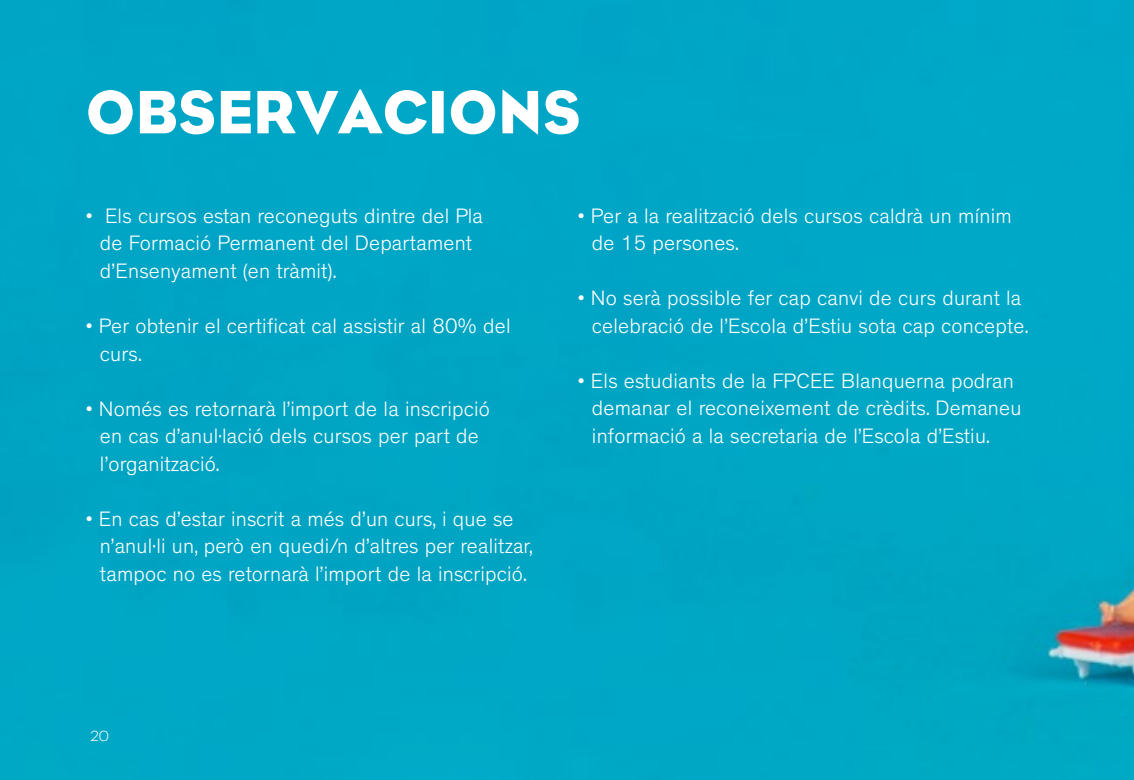
<style>
.page{position:relative;width:1134px;height:780px;background:#00a6c5}
.page>*{position:absolute;margin:0;border:0;box-sizing:border-box;transform-origin:0 0}
.t1{font:62.5px "Eagle";color:#fff}
.t2{font:300 21.25px/27.5px "Theinhardt";letter-spacing:.01em;color:#fff}
.t3{font:300 15px "Eagle";color:#fff}
</style>
<div class="page">
<h1 class="t1" style="left:86px;top:76px;width:496px">OBSERVACIONS</h1>
<p class="t2" style="left:100px;top:202px;width:384px;text-indent:-14px">• Els cursos estan reconeguts dintre del Pla de Formació Permanent del Departament d’Ensenyament (en tràmit).</p>
<p class="t2" style="left:100px;top:312px;width:412px;text-indent:-14px">• Per obtenir el certificat cal assistir al 80% del curs.</p>
<p class="t2" style="left:100px;top:395px;width:391px;text-indent:-14px">• Només es retornarà l’import de la inscripció en cas d’anul·lació dels cursos per part de l’organització.</p>
<p class="t2" style="left:100px;top:505px;width:434px;text-indent:-14px">• En cas d’estar inscrit a més d’un curs, i que se n’anul·li un, però en quedi/n d’altres per realitzar, tampoc no es retornarà l’import de la inscripció.</p>
<p class="t2" style="left:592px;top:202px;width:421px;text-indent:-14px">• Per a la realització dels cursos caldrà un mínim de 15 persones.</p>
<p class="t2" style="left:592px;top:285px;width:438px;text-indent:-14px">• No serà possible fer cap canvi de curs durant la celebració de l’Escola d’Estiu sota cap concepte.</p>
<p class="t2" style="left:592px;top:367px;width:431px;text-indent:-14px">• Els estudiants de la FPCEE Blanquerna podran demanar el reconeixement de crèdits. Demaneu informació a la secretaria de l’Escola d’Estiu.</p>
<p class="t3" style="left:90px;top:727px;width:21px">20</p>
</div>
